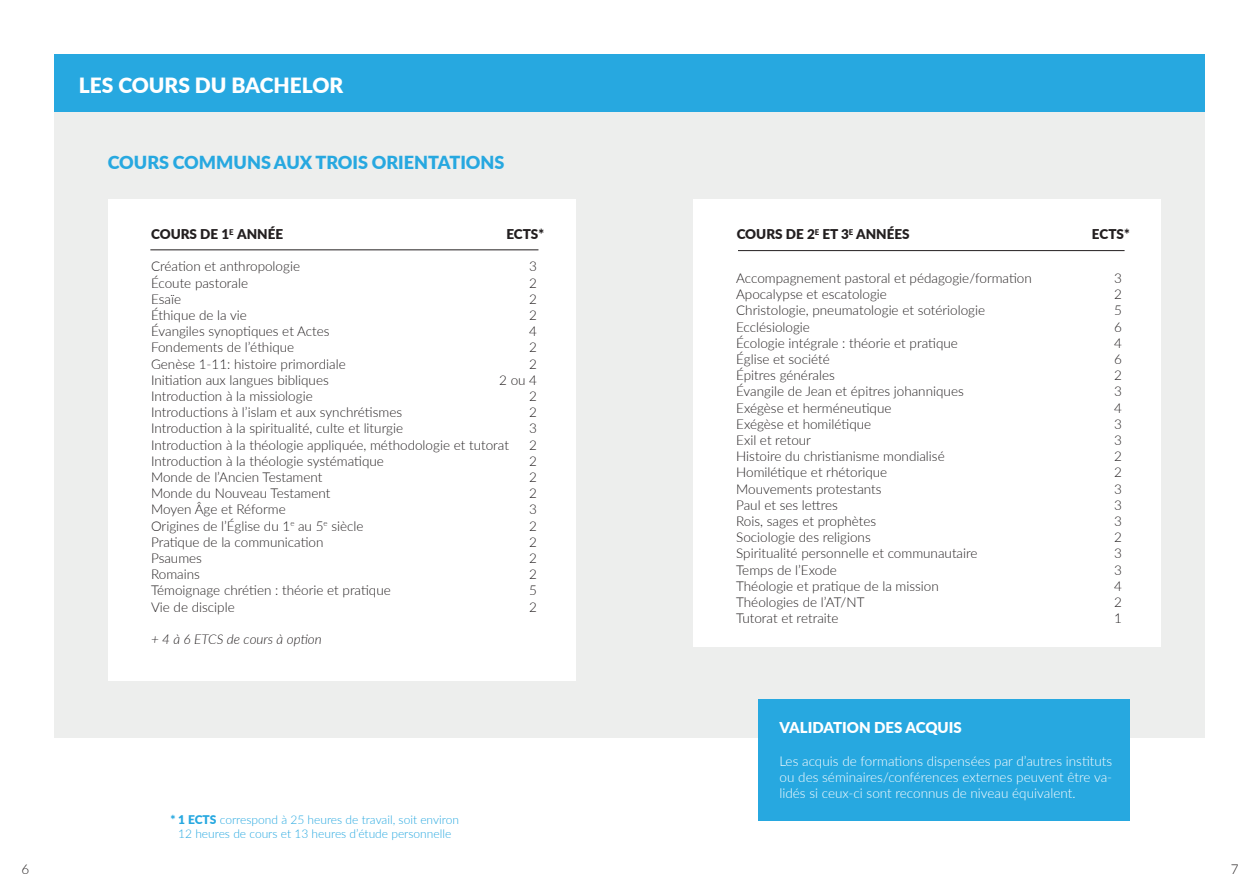
<style>
.page{position:relative;width:1259px;height:893px;background:#fff}
.page>*{position:absolute;margin:0;border:0;box-sizing:border-box;transform-origin:0 0}
.t1{font:900 21px "Lato";color:#fff}
.t2{font:900 18px "Lato";color:#27a8e0}
.t3{font:900 15px "Lato";color:#fff}
.t4{font:300 13.5px "Lato";color:#231f20}
.t5{font:300 13.5px/16.2px "Lato";color:#fff;text-align:justify}
.t6{font:900 13.5px "Lato";color:#231f20}
.t7{font:italic 300 13.5px "Lato";color:#231f20}
.t8{font:300 12px/14.4px "Lato";color:#27a8e0;text-align:center}
.s1{font-weight:900}
</style>
<div class="page">
<div style="left:54px;top:111px;width:1151px;height:627px;background:#edeeed"></div>
<div style="left:54px;top:54px;width:1151px;height:57px;background:#27a8e0"></div>
<div style="left:108px;top:199px;width:467px;height:481px;background:#fff"></div>
<hr style="left:150px;top:249px;width:388px;height:1px;background:#231f20">
<div style="left:693px;top:199px;width:468px;height:447px;background:#fff"></div>
<hr style="left:738px;top:250px;width:386px;height:1px;background:#231f20">
<div style="left:758px;top:699px;width:372px;height:122px;background:#27a8e0"></div>
<h1 class="t1" style="left:79px;top:70px;width:266px">LES COURS DU BACHELOR</h1>
<h2 class="t2" style="left:108px;top:149px;width:398px">COURS COMMUNS AUX TROIS ORIENTATIONS</h2>
<p class="t6" style="left:151px;top:224px;width:134px">COURS DE 1<sup>E</sup> ANNÉE</p>
<p class="t6" style="left:506px;top:224px;width:39px">ECTS*</p>
<p class="t4" style="left:151px;top:257px;width:150px">Création et anthropologie</p>
<p class="t4" style="left:529px;top:257px;width:9px">3</p>
<p class="t4" style="left:151px;top:273px;width:98px">Écoute pastorale</p>
<p class="t4" style="left:529px;top:273px;width:9px">2</p>
<p class="t4" style="left:151px;top:290px;width:32px">Esaïe</p>
<p class="t4" style="left:529px;top:290px;width:9px">2</p>
<p class="t4" style="left:151px;top:306px;width:97px">Éthique de la vie</p>
<p class="t4" style="left:529px;top:306px;width:9px">2</p>
<p class="t4" style="left:151px;top:322px;width:180px">Évangiles synoptiques et Actes</p>
<p class="t4" style="left:529px;top:322px;width:9px">4</p>
<p class="t4" style="left:151px;top:338px;width:145px">Fondements de l’éthique</p>
<p class="t4" style="left:529px;top:338px;width:9px">2</p>
<p class="t4" style="left:151px;top:354px;width:196px">Genèse 1-11: histoire primordiale</p>
<p class="t4" style="left:529px;top:354px;width:9px">2</p>
<p class="t4" style="left:151px;top:371px;width:179px">Initiation aux langues bibliques</p>
<p class="t4" style="left:499px;top:371px;width:39px">2 ou 4</p>
<p class="t4" style="left:151px;top:387px;width:163px">Introduction à la missiologie</p>
<p class="t4" style="left:529px;top:387px;width:9px">2</p>
<p class="t4" style="left:151px;top:403px;width:252px">Introductions à l’islam et aux synchrétismes</p>
<p class="t4" style="left:529px;top:403px;width:9px">2</p>
<p class="t4" style="left:151px;top:419px;width:254px">Introduction à la spiritualité, culte et liturgie</p>
<p class="t4" style="left:529px;top:419px;width:9px">3</p>
<p class="t4" style="left:151px;top:435px;width:359px">Introduction à la théologie appliquée, méthodologie et tutorat</p>
<p class="t4" style="left:529px;top:435px;width:9px">2</p>
<p class="t4" style="left:151px;top:452px;width:234px">Introduction à la théologie systématique</p>
<p class="t4" style="left:529px;top:452px;width:9px">2</p>
<p class="t4" style="left:151px;top:468px;width:173px">Monde de l’Ancien Testament</p>
<p class="t4" style="left:529px;top:468px;width:9px">2</p>
<p class="t4" style="left:151px;top:484px;width:181px">Monde du Nouveau Testament</p>
<p class="t4" style="left:529px;top:484px;width:9px">2</p>
<p class="t4" style="left:151px;top:500px;width:136px">Moyen Âge et Réforme</p>
<p class="t4" style="left:529px;top:500px;width:9px">3</p>
<p class="t4" style="left:151px;top:516px;width:214px">Origines de l’Église du 1<sup>e</sup> au 5<sup>e</sup> siècle</p>
<p class="t4" style="left:529px;top:516px;width:9px">2</p>
<p class="t4" style="left:151px;top:533px;width:174px">Pratique de la communication</p>
<p class="t4" style="left:529px;top:533px;width:9px">2</p>
<p class="t4" style="left:151px;top:549px;width:52px">Psaumes</p>
<p class="t4" style="left:529px;top:549px;width:9px">2</p>
<p class="t4" style="left:151px;top:565px;width:50px">Romains</p>
<p class="t4" style="left:529px;top:565px;width:9px">2</p>
<p class="t4" style="left:151px;top:581px;width:241px">Témoignage chrétien : théorie et pratique</p>
<p class="t4" style="left:529px;top:581px;width:9px">5</p>
<p class="t4" style="left:151px;top:597px;width:85px">Vie de disciple</p>
<p class="t4" style="left:529px;top:597px;width:9px">2</p>
<p class="t7" style="left:151px;top:630px;width:172px">+ 4 à 6 ETCS de cours à option</p>
<p class="t8" style="left:170px;top:812px;width:290px"><span class="s1">* 1 ECTS</span> correspond à 25 heures de travail, soit environ<br>12 heures de cours et 13 heures d’étude personnelle</p>
<p class="t6" style="left:736px;top:224px;width:174px">COURS DE 2<sup>E</sup> ET 3<sup>E</sup> ANNÉES</p>
<p class="t6" style="left:1092px;top:224px;width:39px">ECTS*</p>
<p class="t4" style="left:736px;top:269px;width:297px">Accompagnement pastoral et pédagogie/formation</p>
<p class="t4" style="left:1114px;top:269px;width:9px">3</p>
<p class="t4" style="left:736px;top:285px;width:152px">Apocalypse et escatologie</p>
<p class="t4" style="left:1114px;top:285px;width:9px">2</p>
<p class="t4" style="left:736px;top:301px;width:250px">Christologie, pneumatologie et sotériologie</p>
<p class="t4" style="left:1114px;top:301px;width:9px">5</p>
<p class="t4" style="left:736px;top:317px;width:75px">Ecclésiologie</p>
<p class="t4" style="left:1114px;top:317px;width:9px">6</p>
<p class="t4" style="left:736px;top:334px;width:223px">Écologie intégrale : théorie et pratique</p>
<p class="t4" style="left:1114px;top:334px;width:9px">4</p>
<p class="t4" style="left:736px;top:350px;width:95px">Église et société</p>
<p class="t4" style="left:1114px;top:350px;width:9px">6</p>
<p class="t4" style="left:736px;top:366px;width:100px">Épitres générales</p>
<p class="t4" style="left:1114px;top:366px;width:9px">2</p>
<p class="t4" style="left:736px;top:382px;width:229px">Évangile de Jean et épitres johanniques</p>
<p class="t4" style="left:1114px;top:382px;width:9px">3</p>
<p class="t4" style="left:736px;top:398px;width:157px">Exégèse et herméneutique</p>
<p class="t4" style="left:1114px;top:398px;width:9px">4</p>
<p class="t4" style="left:736px;top:415px;width:137px">Exégèse et homilétique</p>
<p class="t4" style="left:1114px;top:415px;width:9px">3</p>
<p class="t4" style="left:736px;top:431px;width:76px">Exil et retour</p>
<p class="t4" style="left:1114px;top:431px;width:9px">3</p>
<p class="t4" style="left:736px;top:447px;width:210px">Histoire du christianisme mondialisé</p>
<p class="t4" style="left:1114px;top:447px;width:9px">2</p>
<p class="t4" style="left:736px;top:463px;width:153px">Homilétique et rhétorique</p>
<p class="t4" style="left:1114px;top:463px;width:9px">2</p>
<p class="t4" style="left:736px;top:479px;width:147px">Mouvements protestants</p>
<p class="t4" style="left:1114px;top:479px;width:9px">3</p>
<p class="t4" style="left:736px;top:496px;width:103px">Paul et ses lettres</p>
<p class="t4" style="left:1114px;top:496px;width:9px">3</p>
<p class="t4" style="left:736px;top:512px;width:142px">Rois, sages et prophètes</p>
<p class="t4" style="left:1114px;top:512px;width:9px">3</p>
<p class="t4" style="left:736px;top:528px;width:136px">Sociologie des religions</p>
<p class="t4" style="left:1114px;top:528px;width:9px">2</p>
<p class="t4" style="left:736px;top:544px;width:243px">Spiritualité personnelle et communautaire</p>
<p class="t4" style="left:1114px;top:544px;width:9px">3</p>
<p class="t4" style="left:736px;top:560px;width:102px">Temps de l’Exode</p>
<p class="t4" style="left:1114px;top:560px;width:9px">3</p>
<p class="t4" style="left:736px;top:577px;width:204px">Théologie et pratique de la mission</p>
<p class="t4" style="left:1114px;top:577px;width:9px">4</p>
<p class="t4" style="left:736px;top:593px;width:130px">Théologies de l’AT/NT</p>
<p class="t4" style="left:1114px;top:593px;width:9px">2</p>
<p class="t4" style="left:736px;top:609px;width:104px">Tutorat et retraite</p>
<p class="t4" style="left:1114px;top:609px;width:9px">1</p>
<p class="t3" style="left:779px;top:716px;width:184px">VALIDATION DES ACQUIS</p>
<p class="t5" style="left:779px;top:752px;width:334px">Les acquis de formations dispensées par d’autres instituts ou des séminaires/conférences externes peuvent être va&shy;lidés si ceux-ci sont reconnus de niveau équivalent.</p>
<p class="t4" style="left:22px;top:860px;width:9px">6</p>
<p class="t4" style="left:1231px;top:860px;width:9px">7</p>
</div>
